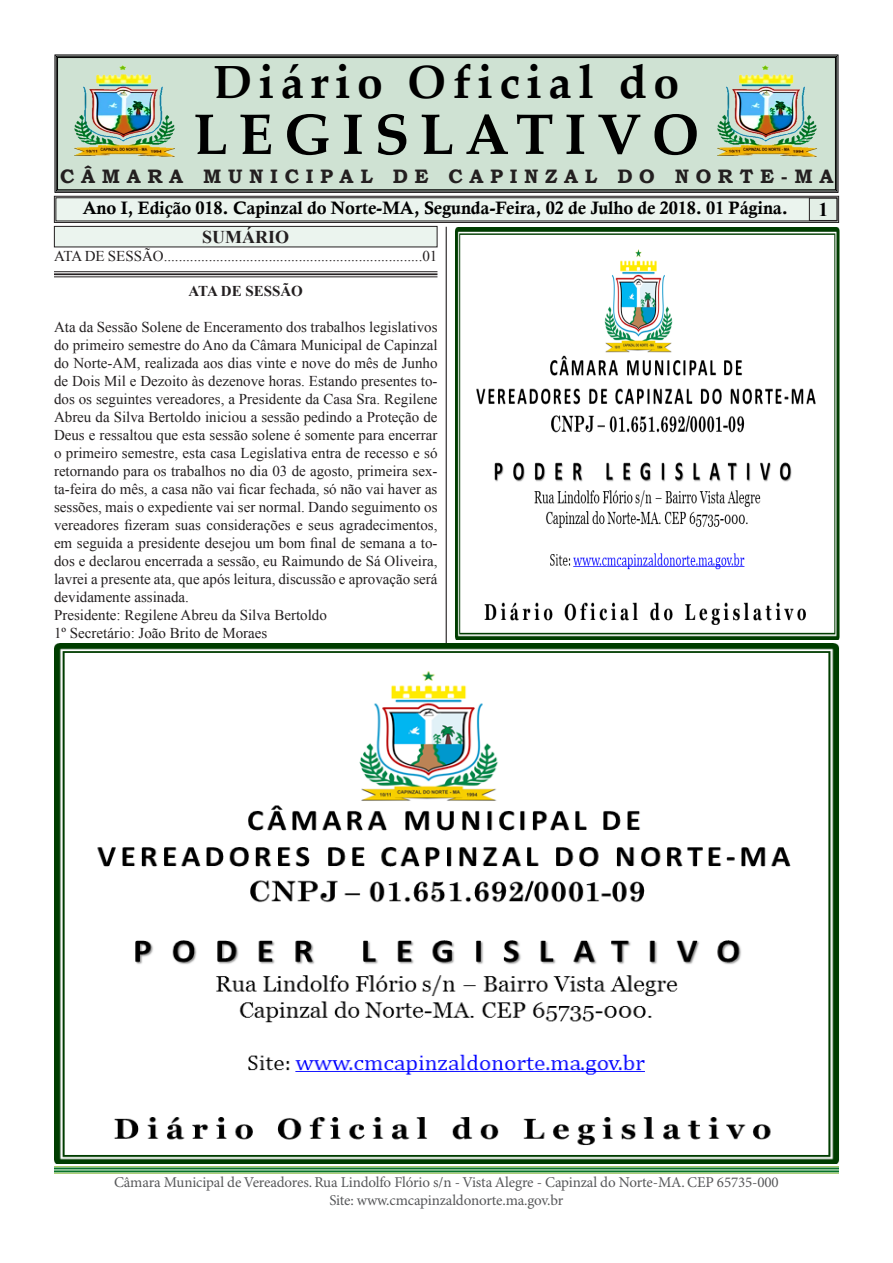
<style>
.page{position:relative;width:893px;height:1263px;background:#fff}
.page>*{position:absolute;margin:0;border:0;box-sizing:border-box;transform-origin:0 0}
.t1{font:700 57px "Palatino Linotype";letter-spacing:.185em;color:#000}
.t2{font:700 46.5px "Palatino Linotype";letter-spacing:.14em;color:#000}
.t3{font:700 19.5px "Bookman Old Style";letter-spacing:.34em;color:#231f20}
.t4{font:700 19.5px "Times New Roman";color:#000}
.t5{font:18px "Calis MT Bol";letter-spacing:-.01em;color:#000}
.t6{font:700 18px "Times New Roman";color:#231f20}
.t7{font:15px/18px "Times New Roman";color:#231f20;text-align:justify}
.t8{font:15px "Minion Pro";letter-spacing:-.01em;color:#57585a}
.t9{font:700 15px "Times New Roman";color:#231f20}
</style>
<div class="page">
<svg style="left:54px;top:195px;width:785px;height:28px;background:#d6ddd8"></svg>
<div style="left:56px;top:197px;width:781px;height:24px;border:1px solid #231f20"></div>
<div style="left:54px;top:226px;width:383px;height:21px;background:#ebf4ee"></div>
<div style="left:54px;top:226px;width:383px;height:21px;border:1px solid #231f20"></div>
<hr style="left:446px;top:227px;width:1px;height:935px;background:#231f20">
<div style="left:55px;top:55px;width:783px;height:138px;background:#cfe2d3"></div>
<div style="left:57px;top:57px;width:779px;height:133px;border:1px solid #000"></div>
<div style="left:59px;top:169px;width:775px;height:14px;background:#cfe2d3"></div>
<div style="left:809px;top:198px;width:28px;height:22px;background:#e3efe6"></div>
<div style="left:809px;top:198px;width:28px;height:23px;border:1px solid #231f20"></div>
<hr style="left:54px;top:271px;width:383px;height:1px;background:#231f20">
<hr style="left:54px;top:273px;width:383px;height:2px;background:#231f20">
<hr style="left:54px;top:276px;width:383px;height:1px;background:#231f20">
<img style="left:74px;top:65px;width:101px;height:91px">
<img style="left:717px;top:65px;width:101px;height:91px">
<img style="left:54px;top:1167px;width:785px;height:6px">
<img style="left:54px;top:644px;width:785px;height:519px">
<img style="left:455px;top:228px;width:384px;height:412px">
<p class="t2" style="left:214px;top:50px;width:467px">Diário Oficial do</p>
<p class="t1" style="left:194px;top:94px;width:507px">LEGISLATIVO</p>
<p class="t3" style="left:60px;top:162px;width:775px">CÂMARA MUNICIPAL DE CAPINZAL DO NORTE-MA</p>
<p class="t4" style="left:818px;top:196px;width:11px">1</p>
<p class="t7" style="left:54px;top:246px;width:385px">ATA DE SESSÃO.....................................................................01</p>
<p class="t9" style="left:188px;top:281px;width:116px">ATA DE SESSÃO</p>
<p class="t7" style="left:54px;top:318px;width:385px">Ata da Sessão Solene de Enceramento dos trabalhos legislativos do primeiro semestre do Ano da Câmara Municipal de Capinzal do Norte-AM, realizada aos dias vinte e nove do mês de Junho de Dois Mil e Dezoito às dezenove horas. Estando presentes to&shy;dos os seguintes vereadores, a Presidente da Casa Sra. Regilene Abreu da Silva Bertoldo iniciou a sessão pedindo a Proteção de Deus e ressaltou que esta sessão solene é somente para encerrar o primeiro semestre, esta casa Legislativa entra de recesso e só retornando para os trabalhos no dia 03 de agosto, primeira sex&shy;ta-feira do mês, a casa não vai ficar fechada, só não vai haver as sessões, mais o expediente vai ser normal. Dando seguimento os vereadores fizeram suas considerações e seus agradecimentos, em seguida a presidente desejou um bom final de semana a to&shy;dos e declarou encerrada a sessão, eu Raimundo de Sá Oliveira, lavrei a presente ata, que após leitura, discussão e aprovação será devidamente assinada.</p>
<p class="t7" style="left:54px;top:606px;width:274px">Presidente: Regilene Abreu da Silva Bertoldo</p>
<p class="t7" style="left:54px;top:624px;width:215px">1º Secretário: João Brito de Moraes</p>
<p class="t5" style="left:83px;top:198px;width:707px">Ano I, Edição 018. Capinzal do Norte-MA, Segunda-Feira, 02 de Julho de 2018. 01 Página.</p>
<p class="t6" style="left:202px;top:224px;width:88px">SUMÁRIO</p>
<p class="t8" style="left:114px;top:1173px;width:666px">Câmara Municipal de Vereadores. Rua Lindolfo Flório s/n - Vista Alegre - Capinzal do Norte-MA. CEP 65735-000</p>
<p class="t8" style="left:329px;top:1191px;width:235px">Site: www.cmcapinzaldonorte.ma.gov.br</p>
</div>
